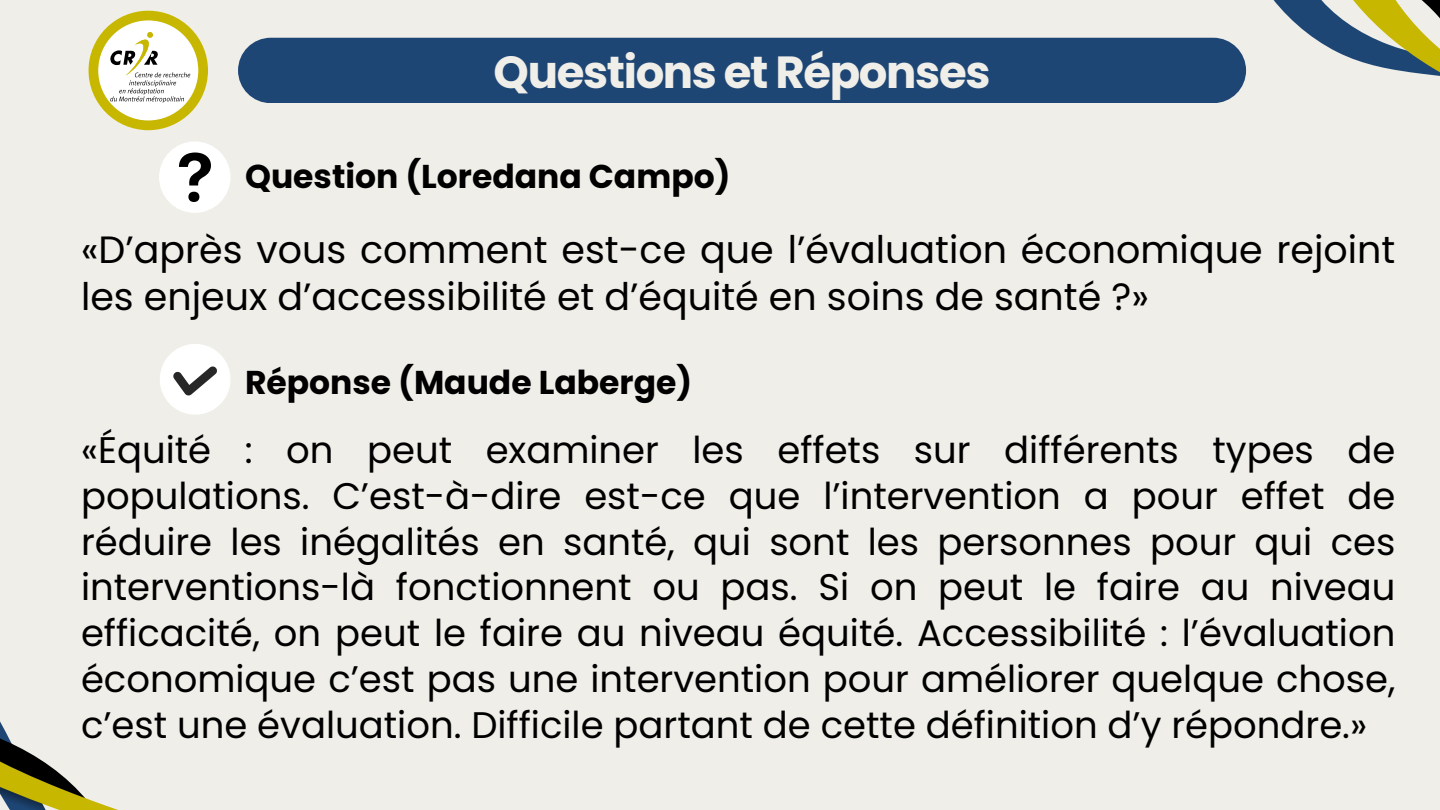
<style>
.page{position:relative;width:1440px;height:810px;background:#efeee8}
.page>*{position:absolute;margin:0;border:0;box-sizing:border-box;transform-origin:0 0}
.t1{font:700 45px "Poppins";letter-spacing:-.03em;color:#efeee8}
.t2{font:38px/47.2px "Poppins";color:#000}
.t3{font:37px/45.8px "Poppins";color:#000;text-align:justify}
.t4{font:700 33px "Poppins";color:#000}
</style>
<div class="page">
<svg style="left:88px;top:11px;width:120px;height:119px"></svg>
<div style="left:238px;top:38px;width:1008px;height:65px;background:#1e4675;border-radius:33px"></div>
<svg style="left:0;top:377px;width:231px;height:433px"></svg>
<svg style="left:68px;top:804px;width:47px;height:6px"></svg>
<svg style="left:0;top:772px;width:54px;height:38px;background:#858426"></svg>
<svg style="left:1231px;top:0;width:209px;height:98px"></svg>
<svg style="left:160px;top:344px;width:70px;height:70px"></svg>
<div style="left:159px;top:141px;width:72px;height:72px;background:#fff;border-radius:50%"></div>
<svg style="left:179px;top:153px;width:32px;height:49px"></svg>
<p class="t1" style="left:494px;top:41px;width:498px">Questions et Réponses</p>
<p class="t4" style="left:245px;top:153px;width:487px">Question (Loredana Campo)</p>
<p class="t2" style="left:81px;top:226px;width:1316px">«D’après vous comment est-ce que l’évaluation économique rejoint les enjeux d’accessibilité et d’équité en soins de santé ?»</p>
<p class="t4" style="left:245px;top:359px;width:449px">Réponse (Maude Laberge)</p>
<p class="t3" style="left:81px;top:427px;width:1316px">«Équité : on peut examiner les effets sur différents types de populations. C’est-à-dire est-ce que l’intervention a pour effet de réduire les inégalités en santé, qui sont les personnes pour qui ces interventions-là fonctionnent ou pas. Si on peut le faire au niveau efficacité, on peut le faire au niveau équité. Accessibilité : l’évaluation économique c’est pas une intervention pour améliorer quelque chose, c’est une évaluation. Difficile partant de cette définition d’y répondre.»</p>
</div>
